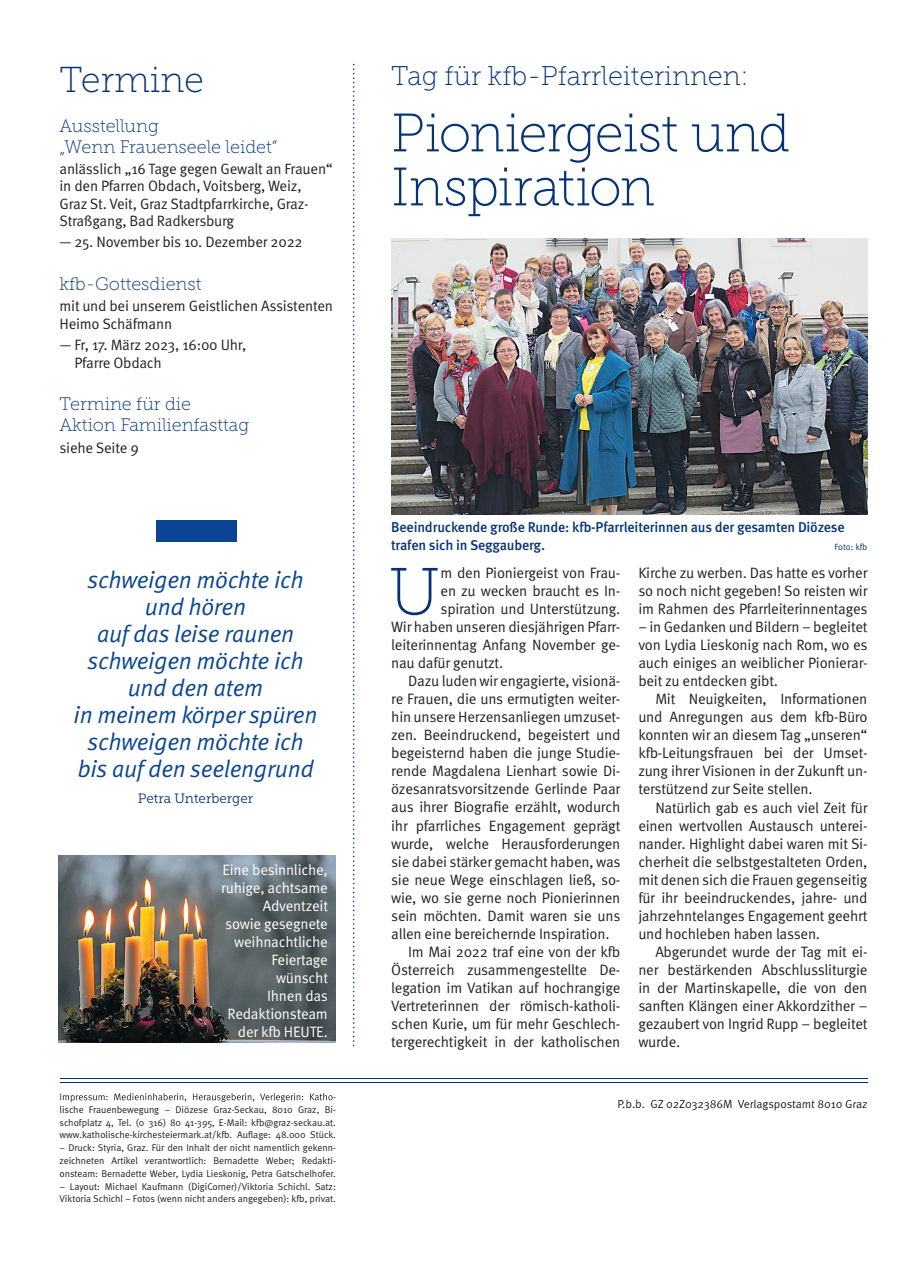
<style>
.page{position:relative;width:910px;height:1276px;background:#fff}
.page>*{position:absolute;margin:0;border:0;box-sizing:border-box;transform-origin:0 0}
.t1{font:66.45px "Museo Slab 100";color:#053276}
.t2{font:54px/54px "Museo Slab 100";letter-spacing:-.02em;color:#053276}
.t3{font:36px "Museo Slab 100";color:#053276}
.t4{font:27px "Museo Slab 100";color:#053276}
.t5{font:24px/27px "Meta OT Norm Ita";letter-spacing:-.015em;color:#094594;text-align:center}
.t6{font:18px/21px "Museo Slab 100";color:#053276}
.t7{font:15px/18px "Meta OT Norm";letter-spacing:-.015em;color:#231f20;text-align:justify}
.t8{font:15px/18px "Meta OT Norm";letter-spacing:-.015em;color:#fff;text-align:right}
.t9{font:500 14.25px/18px "Meta OT";letter-spacing:-.015em;color:#053276}
.t10{font:13.5px "Museo Slab 300";color:#053276}
.t11{font:12px "Meta Normal";color:#231f20}
.t12{font:9.75px/12.8px "Meta Normal";color:#231f20;text-align:justify}
.t13{font:9px "Meta OT Norm";letter-spacing:-.005em;color:#053276}
</style>
<div class="page">
<img style="left:353px;top:69px;width:2px;height:978px">
<svg style="left:353px;top:64px;width:1px;height:982px"></svg>
<img style="left:60px;top:1099px;width:273px;height:3px">
<img style="left:618px;top:1099px;width:249px;height:4px">
<img style="left:60px;top:1093px;width:275px;height:6px">
<img style="left:60px;top:1082px;width:807px;height:1px">
<hr style="left:60px;top:1077px;width:807px;height:1px;background:#053276">
<img style="left:391px;top:238px;width:476px;height:276px">
<img style="left:58px;top:856px;width:278px;height:186px">
<div style="left:156px;top:520px;width:81px;height:21px;background:#094594"></div>
<h3 class="t3" style="left:60px;top:60px;width:146px">Termine</h3>
<p class="t6" style="left:60px;top:115px;width:219px">Ausstellung<br>„Wenn Frauenseele leidet“</p>
<p class="t7" style="left:60px;top:161px;width:275px;line-height:17.2px;text-align:left">anlässlich „16 Tage gegen Gewalt an Frauen“ in den Pfarren Obdach, Voitsberg, Weiz, Graz St. Veit, Graz Stadtpfarrkirche, Graz-Straßgang, Bad Radkersburg</p>
<p class="t7" style="left:60px;top:233px;width:245px">— 25. November bis 10. Dezember 2022</p>
<p class="t6" style="left:60px;top:273px;width:143px">kfb-Gottesdienst</p>
<p class="t7" style="left:60px;top:298px;width:275px;line-height:17.2px">mit und bei unserem Geistlichen Assistenten<br>Heimo Schäfmann</p>
<p class="t7" style="left:74px;top:337px;width:174px;line-height:17.2px;text-indent:-15px">— Fr, 17. März 2023, 16:00 Uhr,<br>Pfarre Obdach</p>
<p class="t6" style="left:60px;top:393px;width:191px">Termine für die<br>Aktion Familienfasttag</p>
<p class="t7" style="left:60px;top:438px;width:81px">siehe Seite 9</p>
<h3 class="t5" style="left:74px;top:566px;width:245px">schweigen möchte ich und hören<br>auf das leise raunen schweigen möchte ich und den atem<br>in meinem körper spüren schweigen möchte ich bis auf den seelengrund</h3>
<p class="t10" style="left:138px;top:791px;width:117px">Petra Unterberger</p>
<p class="t8" style="left:221px;top:860px;width:108px">Eine besinnliche, ruhige, achtsame<br>Adventzeit<br>sowie gesegnete weihnachtliche<br>Feiertage wünscht<br>Ihnen das<br>Redaktionsteam der kfb HEUTE.</p>
<p class="t12" style="left:60px;top:1103px;width:278px">lische Frauenbewegung – Diözese Graz-Seckau, 8010 Graz, Bi&shy;schofplatz 4, Tel. (0 316) 80 41-395, E-Mail: kfb@graz-seckau.at. www.katholische-kirche steiermark.at/kfb. Auflage: 48.000 Stück.</p>
<p class="t12" style="left:60px;top:1141px;width:278px">– Druck: Styria, Graz. Für den Inhalt der nicht namentlich gekenn&shy;zeichneten Artikel verantwortlich: Bernadette Weber; Redakti&shy;onsteam: Bernadette Weber, Lydia Lieskonig, Petra Gatschelhofer.</p>
<p class="t12" style="left:60px;top:1179px;width:278px">– Layout: Michael Kaufmann (DigiCorner)/Viktoria Schichl. Satz:<br>Viktoria Schichl – Fotos (wenn nicht anders angegeben): kfb, privat.</p>
<h3 class="t4" style="left:391px;top:61px;width:359px">Tag für kfb-Pfarrleiterinnen:</h3>
<h2 class="t2" style="left:391px;top:106px;width:400px">Pioniergeist und<br>Inspiration</h2>
<p class="t9" style="left:391px;top:518px;width:455px">Beeindruckende große Runde: kfb-Pfarrleiterinnen aus der gesamten Diözese trafen sich in Seggauberg.</p>
<p class="t13" style="left:834px;top:541px;width:35px">Foto: kfb</p>
<h1 class="t1" style="left:389px;top:556px;width:53px">U</h1>
<p class="t7" style="left:441px;top:564px;width:181px">m den Pioniergeist von Frau-</p>
<p class="t7" style="left:441px;top:582px;width:181px">en zu wecken braucht es In-</p>
<p class="t7" style="left:441px;top:600px;width:181px">spiration und Unterstützung.</p>
<p class="t7" style="left:391px;top:618px;width:231px">Wir haben unseren diesjährigen Pfarr-</p>
<p class="t7" style="left:391px;top:636px;width:231px">leiterinnentag Anfang November ge-</p>
<p class="t7" style="left:391px;top:654px;width:114px">nau dafür genutzt.</p>
<p class="t7" style="left:408px;top:672px;width:214px">Dazu luden wir engagierte, visionä-</p>
<p class="t7" style="left:391px;top:690px;width:231px">re Frauen, die uns ermutigten weiter-</p>
<p class="t7" style="left:391px;top:708px;width:231px">hin unsere Herzensanliegen umzuset-</p>
<p class="t7" style="left:391px;top:726px;width:231px">zen. Beeindruckend, begeistert und</p>
<p class="t7" style="left:391px;top:744px;width:231px">begeisternd haben die junge Studie-</p>
<p class="t7" style="left:391px;top:762px;width:231px">rende Magdalena Lienhart sowie Di-</p>
<p class="t7" style="left:391px;top:780px;width:231px">özesanratsvorsitzende Gerlinde Paar</p>
<p class="t7" style="left:391px;top:798px;width:231px">aus ihrer Biografie erzählt, wodurch</p>
<p class="t7" style="left:391px;top:816px;width:231px">ihr pfarrliches Engagement geprägt</p>
<p class="t7" style="left:391px;top:834px;width:231px">wurde, welche Herausforderungen</p>
<p class="t7" style="left:391px;top:852px;width:231px">sie dabei stärker gemacht haben, was</p>
<p class="t7" style="left:391px;top:870px;width:231px">sie neue Wege einschlagen ließ, so-</p>
<p class="t7" style="left:391px;top:888px;width:231px">wie, wo sie gerne noch Pionierinnen</p>
<p class="t7" style="left:391px;top:906px;width:231px">sein möchten. Damit waren sie uns</p>
<p class="t7" style="left:391px;top:924px;width:220px">allen eine bereichernde Inspiration.</p>
<p class="t7" style="left:408px;top:942px;width:214px">Im Mai 2022 traf eine von der kfb</p>
<p class="t7" style="left:391px;top:960px;width:231px">Österreich zusammengestellte De-</p>
<p class="t7" style="left:391px;top:978px;width:231px">legation im Vatikan auf hochrangige</p>
<p class="t7" style="left:391px;top:996px;width:231px">Vertreterinnen der römisch-katholi-</p>
<p class="t7" style="left:391px;top:1014px;width:231px">schen Kurie, um für mehr Geschlech-</p>
<p class="t7" style="left:391px;top:1032px;width:231px">tergerechtigkeit in der katholischen</p>
<p class="t7" style="left:638px;top:564px;width:231px">Kirche zu werben. Das hatte es vorher so noch nicht gegeben! So reisten wir im Rahmen des Pfarrleiterinnentages</p>
<p class="t7" style="left:638px;top:618px;width:231px">– in Gedanken und Bildern – begleitet von Lydia Lieskonig nach Rom, wo es auch einiges an weiblicher Pionierar&shy;beit zu entdecken gibt.</p>
<p class="t7" style="left:638px;top:690px;width:231px;text-indent:17px">Mit Neuigkeiten, Informationen und Anregungen aus dem kfb-Büro konnten wir an diesem Tag „unseren“ kfb-Leitungsfrauen bei der Umset&shy;zung ihrer Visionen in der Zukunft un&shy;terstützend zur Seite stellen.</p>
<p class="t7" style="left:638px;top:798px;width:231px;text-indent:17px">Natürlich gab es auch viel Zeit für einen wertvollen Austausch unterei&shy;nander. Highlight dabei waren mit Si&shy;cherheit die selbstgestalteten Orden, mit denen sich die Frauen gegenseitig für ihr beeindruckendes, jahre- und jahrzehntelanges Engagement geehrt und hochleben haben lassen.</p>
<p class="t7" style="left:638px;top:942px;width:231px;text-indent:17px">Abgerundet wurde der Tag mit ei&shy;ner bestärkenden Abschlussliturgie in der Martinskapelle, die von den sanften Klängen einer Akkordzither – gezaubert von Ingrid Rupp – begleitet wurde.</p>
<p class="t11" style="left:617px;top:1097px;width:252px">P.b.b. GZ 02Z032386M Verlagspostamt 8010 Graz</p>
</div>
